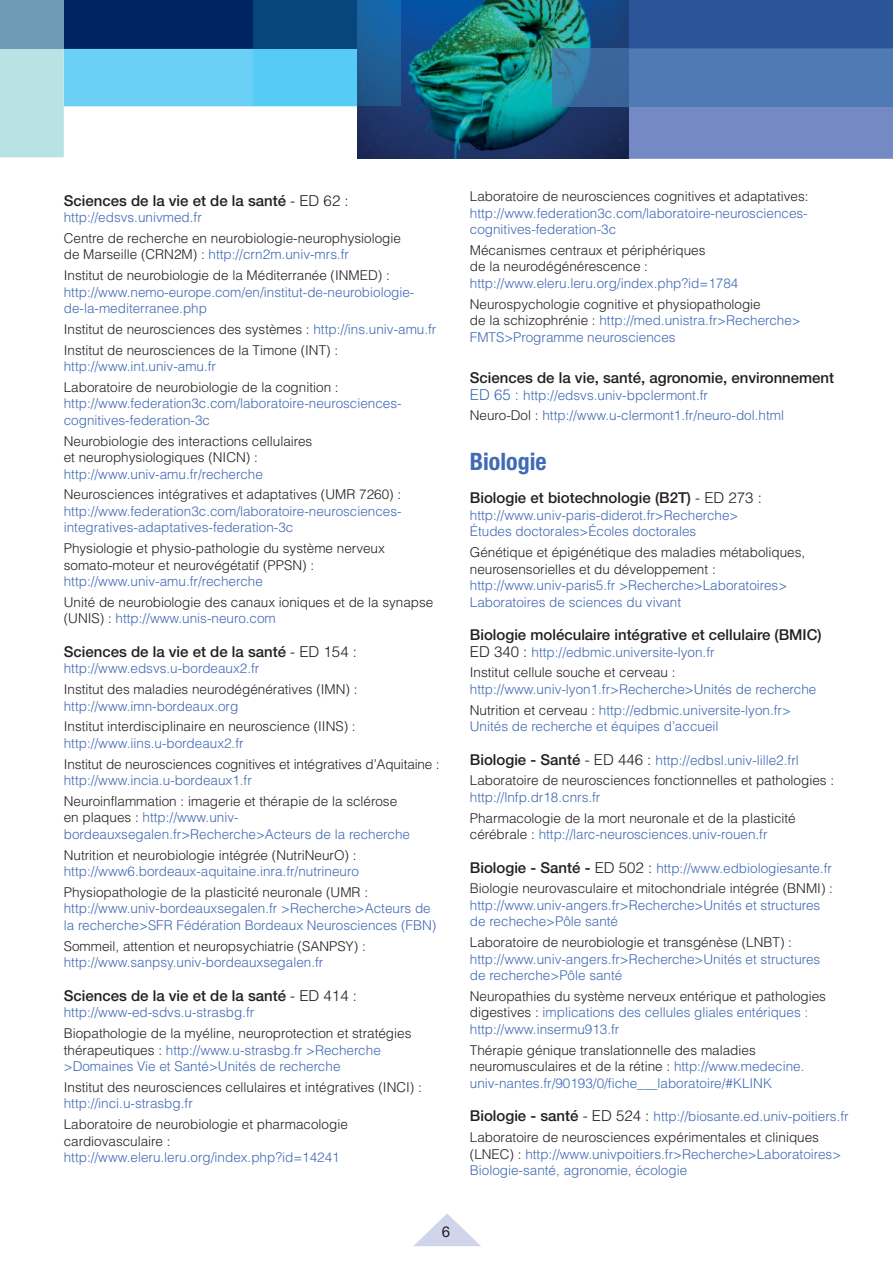
<style>
.page{position:relative;width:893px;height:1263px;background:#fff}
.page>*{position:absolute;margin:0;border:0;box-sizing:border-box;transform-origin:0 0}
.t1{font:700 condensed 24px "Helvetica Neue";color:#406ab4}
.t2{font:500 15px "Helvetica Neue";color:#231f20}
.t3{font:15px "Helvetica Neue";color:#231f20}
.t4{font:300 13.5px/16.5px "Helvetica";color:#406ab4}
.t5{font:300 13.5px/16.5px "Helvetica";color:#231f20}
.s1{font-family:"Helvetica";font-weight:300}
.s2{color:#406ab4}
.s3{color:#231f20}
.s4{font-size:15px}
.s5{font-size:15px;color:#231f20}
.s6{font-family:"Helvetica Neue";font-weight:500;font-size:15px}
</style>
<div class="page">
<svg style="left:628px;top:0;width:265px;height:159px;background:#5170af"></svg>
<img style="left:357px;top:0;width:271px;height:159px">
<svg style="left:414px;top:1213px;width:67px;height:33px"></svg>
<div style="left:628px;top:49px;width:265px;height:57px;background:#507ab3"></div>
<hr style="left:628px;top:49px;width:265px;height:1px;background:#3f6ca8">
<img style="left:552px;top:49px;width:76px;height:57px">
<img style="left:380px;top:0;width:20px;height:106px">
<svg style="left:0;top:0;width:380px;height:157px"></svg>
<div style="left:0;top:0;width:64px;height:49px;background:#6e9bb6"></div>
<p class="t2" style="left:64px;top:188px;width:286px">Sciences de la vie et de la santé <span class="s1">- ED 62 :</span></p>
<p class="t4" style="left:64px;top:208px;width:140px">http://edsvs.univmed.fr</p>
<p class="t5" style="left:64px;top:229px;width:339px">Centre de recherche en neurobiologie-neurophysiologie de Marseille (CRN2M) : <span class="s2">http://crn2m.univ-mrs.fr</span></p>
<p class="t5" style="left:64px;top:266px;width:328px">Institut de neurobiologie de la Méditerranée (INMED) :</p>
<p class="t4" style="left:64px;top:283px;width:352px">http://www.nemo-europe.com/en/institut-de-neurobiologie&shy;de-la-mediterranee.php</p>
<p class="t5" style="left:64px;top:318px;width:374px;line-height:20.7px">Institut de neurosciences des systèmes : <span class="s2">http://ins.univ-amu.fr<br></span>Institut de neurosciences de la Timone (INT) :</p>
<p class="t4" style="left:64px;top:357px;width:154px">http://www.int.univ-amu.fr</p>
<p class="t5" style="left:64px;top:378px;width:276px">Laboratoire de neurobiologie de la cognition :</p>
<p class="t4" style="left:64px;top:395px;width:339px">http://www.federation3c.com/laboratoire-neurosciences&shy;cognitives-federation-3c</p>
<p class="t5" style="left:64px;top:432px;width:250px">Neurobiologie des interactions cellulaires et neurophysiologiques (NICN) :</p>
<p class="t4" style="left:64px;top:465px;width:201px">http://www.univ-amu.fr/recherche</p>
<p class="t5" style="left:64px;top:486px;width:339px">Neurosciences intégratives et adaptatives (UMR 7260) :</p>
<p class="t4" style="left:64px;top:502px;width:339px">http://www.federation3c.com/laboratoire-neurosciences&shy;integratives-adaptatives-federation-3c</p>
<p class="t5" style="left:64px;top:539px;width:323px">Physiologie et physio-pathologie du système nerveux somato-moteur et neurovégétatif (PPSN) :</p>
<p class="t4" style="left:64px;top:572px;width:201px">http://www.univ-amu.fr/recherche</p>
<p class="t5" style="left:64px;top:593px;width:371px">Unité de neurobiologie des canaux ioniques et de la synapse (UNIS) : <span class="s2">http://www.unis-neuro.com</span></p>
<p class="t2" style="left:64px;top:639px;width:295px">Sciences de la vie et de la santé <span class="s1">- ED 154 :</span></p>
<p class="t4" style="left:64px;top:660px;width:197px">http://www.edsvs.u-bordeaux2.fr</p>
<p class="t5" style="left:64px;top:680px;width:295px">Institut des maladies neurodégénératives (IMN) :</p>
<p class="t4" style="left:64px;top:697px;width:176px">http://www.imn-bordeaux.org</p>
<p class="t5" style="left:64px;top:718px;width:293px">Institut interdisciplinaire en neuroscience (IINS) :</p>
<p class="t4" style="left:64px;top:734px;width:181px">http://www.iins.u-bordeaux2.fr</p>
<p class="t5" style="left:64px;top:755px;width:377px">Institut de neurosciences cognitives et intégratives d’Aquitaine :</p>
<p class="t4" style="left:64px;top:771px;width:190px">http://www.incia.u-bordeaux1.fr</p>
<p class="t4" style="left:64px;top:792px;width:348px"><span class="s3">Neuroinflammation : imagerie et thérapie de la sclérose en plaques :</span> http://www.univ&shy;bordeauxsegalen.fr&gt;Recherche&gt;Acteurs de la recherche</p>
<p class="t5" style="left:64px;top:846px;width:294px">Nutrition et neurobiologie intégrée (NutriNeurO) :</p>
<p class="t4" style="left:64px;top:862px;width:297px">http://www6.bordeaux-aquitaine.inra.fr/nutrineuro</p>
<p class="t5" style="left:64px;top:883px;width:306px">Physiopathologie de la plasticité neuronale (UMR :</p>
<p class="t4" style="left:64px;top:900px;width:374px">http://www.univ-bordeauxsegalen.fr &gt;Recherche&gt;Acteurs de la recherche&gt;SFR Fédération Bordeaux Neurosciences (FBN)</p>
<p class="t5" style="left:64px;top:937px;width:304px">Sommeil, attention et neuropsychiatrie (SANPSY) :</p>
<p class="t4" style="left:64px;top:953px;width:261px">http://www.sanpsy.univ-bordeauxsegalen.fr</p>
<p class="t2" style="left:64px;top:983px;width:295px">Sciences de la vie et de la santé <span class="s1">- ED 414 :</span></p>
<p class="t4" style="left:64px;top:1003px;width:192px">http://www-ed-sdvs.u-strasbg.fr</p>
<p class="t4" style="left:64px;top:1024px;width:349px"><span class="s3">Biopathologie de la myéline, neuroprotection et stratégies thérapeutiques :</span> http://www.u-strasbg.fr &gt;Recherche &gt;Domaines Vie et Santé&gt;Unités de recherche</p>
<p class="t5" style="left:64px;top:1078px;width:360px">Institut des neurosciences cellulaires et intégratives (INCI) :</p>
<p class="t4" style="left:64px;top:1094px;width:131px">http://inci.u-strasbg.fr</p>
<p class="t5" style="left:64px;top:1115px;width:286px">Laboratoire de neurobiologie et pharmacologie cardiovasculaire :</p>
<p class="t4" style="left:64px;top:1148px;width:277px">http://www.eleru.leru.org/index.php?id=14241</p>
<p class="t3" style="left:442px;top:1226px;width:10px">6</p>
<p class="t5" style="left:470px;top:187px;width:340px">Laboratoire de neurosciences cognitives et adaptatives:</p>
<p class="t4" style="left:470px;top:204px;width:339px">http://www.federation3c.com/laboratoire-neurosciences&shy;cognitives-federation-3c</p>
<p class="t5" style="left:470px;top:241px;width:237px">Mécanismes centraux et périphériques de la neurodégénérescence :</p>
<p class="t4" style="left:470px;top:274px;width:270px">http://www.eleru.leru.org/index.php?id=1784</p>
<p class="t5" style="left:470px;top:295px;width:332px">Neurospychologie cognitive et physiopathologie<br>de la schizophrénie : <span class="s2">http://med.unistra.fr&gt;Recherche&gt;<br>FMTS&gt;Programme neurosciences</span></p>
<p class="t2" style="left:470px;top:366px;width:366px">Sciences de la vie, santé, agronomie, environnement</p>
<p class="t4" style="left:470px;top:384px;width:316px;line-height:20.7px"><span class="s4">ED 65 :</span> http://edsvs.univ-bpclermont.fr<br><span class="s3">Neuro-Dol :</span> http://www.u-clermont1.fr/neuro-dol.html</p>
<h1 class="t1" style="left:470px;top:441px;width:78px">Biologie</h1>
<p class="t2" style="left:470px;top:486px;width:294px">Biologie et biotechnologie (B2T) <span class="s1">- ED 273 :</span></p>
<p class="t4" style="left:470px;top:506px;width:270px">http://www.univ-paris-diderot.fr&gt;Recherche&gt;<br>Études doctorales&gt;Écoles doctorales</p>
<p class="t5" style="left:470px;top:543px;width:337px">Génétique et épigénétique des maladies métaboliques, neurosensorielles et du développement :</p>
<p class="t4" style="left:470px;top:576px;width:319px">http://www.univ-paris5.fr &gt;Recherche&gt;Laboratoires&gt;<br>Laboratoires de sciences du vivant</p>
<p class="t2" style="left:470px;top:623px;width:353px">Biologie moléculaire intégrative et cellulaire (BMIC)</p>
<p class="t4" style="left:470px;top:641px;width:246px;line-height:20.7px"><span class="s5">ED 340 :</span> http://edbmic.universite-lyon.fr<br><span class="s3">Institut cellule souche et cerveau :</span></p>
<p class="t4" style="left:470px;top:678px;width:348px;line-height:20.7px">http://www.univ-lyon1.fr&gt;Recherche&gt;Unités de recherche<br><span class="s3">Nutrition et cerveau :</span> http://edbmic.universite-lyon.fr&gt;</p>
<p class="t4" style="left:470px;top:717px;width:250px">Unités de recherche et équipes d’accueil</p>
<p class="t5" style="left:470px;top:749px;width:366px;line-height:20.7px"><span class="s6">Biologie - Santé</span> <span class="s4">- ED 446 :</span> <span class="s2">http://edbsl.univ-lille2.frl<br></span>Laboratoire de neurosciences fonctionnelles et pathologies :</p>
<p class="t4" style="left:470px;top:788px;width:132px">http://lnfp.dr18.cnrs.fr</p>
<p class="t5" style="left:470px;top:809px;width:327px">Pharmacologie de la mort neuronale et de la plasticité cérébrale : <span class="s2">http://larc-neurosciences.univ-rouen.fr</span></p>
<p class="t5" style="left:470px;top:857px;width:365px;line-height:20.7px"><span class="s6">Biologie - Santé -</span> <span class="s4">ED 502 :</span> <span class="s2">http://www.edbiologiesante.fr<br></span>Biologie neurovasculaire et mitochondriale intégrée (BNMI) :</p>
<p class="t4" style="left:470px;top:896px;width:352px">http://www.univ-angers.fr&gt;Recherche&gt;Unités et structures de recheche&gt;Pôle santé</p>
<p class="t5" style="left:470px;top:933px;width:324px">Laboratoire de neurobiologie et transgénèse (LNBT) :</p>
<p class="t4" style="left:470px;top:950px;width:352px">http://www.univ-angers.fr&gt;Recherche&gt;Unités et structures de recherche&gt;Pôle santé</p>
<p class="t4" style="left:470px;top:987px;width:358px"><span class="s3">Neuropathies du système nerveux entérique et pathologies digestives :</span> implications des cellules gliales entériques : http://www.insermu913.fr</p>
<p class="t5" style="left:470px;top:1041px;width:336px">Thérapie génique translationnelle des maladies neuromusculaires et de la rétine : <span class="s2">http://www.medecine. univ-nantes.fr/90193/0/fiche___laboratoire/#KLINK</span></p>
<p class="t5" style="left:470px;top:1105px;width:380px;line-height:20.7px"><span class="s6">Biologie - santé</span> <span class="s4">- ED 524 :</span> <span class="s2">http://biosante.ed.univ-poitiers.fr<br></span>Laboratoire de neurosciences expérimentales et cliniques</p>
<p class="t4" style="left:470px;top:1145px;width:373px"><span class="s3">(LNEC) :</span> http://www.univpoitiers.fr&gt;Recherche&gt;Laboratoires&gt;<br>Biologie-santé, agronomie, écologie</p>
</div>
